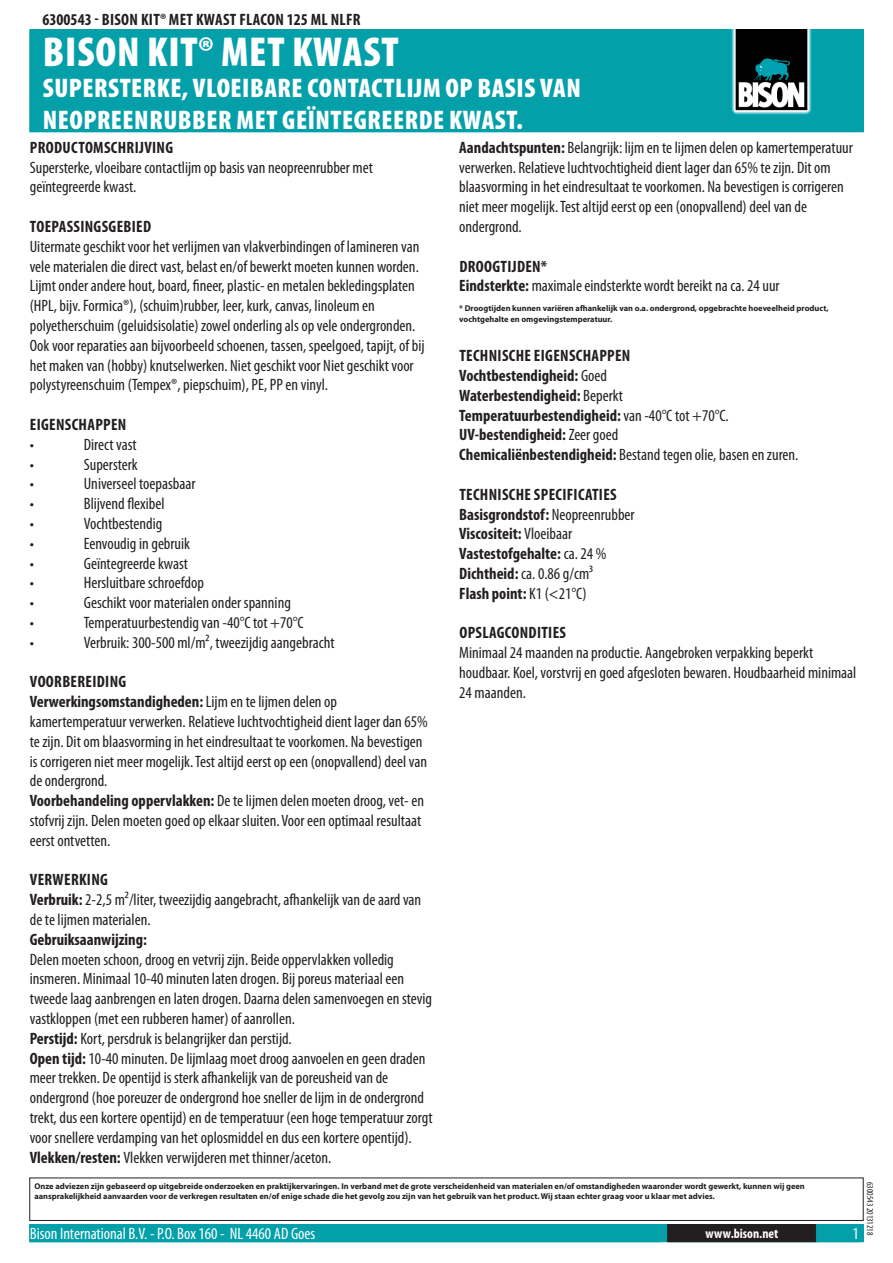
<style>
.page{position:relative;width:893px;height:1263px;background:#fff}
.page>*{position:absolute;margin:0;border:0;box-sizing:border-box;transform-origin:0 0}
.PageHeader{font:900 condensed 42px "Myriad Pro";letter-spacing:.02em;color:#fff}
.PageSubheader{font:900 condensed 27px/32.4px "Myriad Pro";letter-spacing:.02em;color:#fff}
.Regular{font:condensed 16.5px/19.8px "Myriad Pro";color:#231f20}
.Regular-2{font:700 condensed 16.5px "Myriad Pro";letter-spacing:.02em;color:#231f20}
.ContactData{font:condensed 16.5px "Myriad Pro";color:#fff}
.TOCItem{font:700 condensed 16.5px "Myriad Pro";letter-spacing:.02em;color:#231f20}
.URL{font:700 condensed 13.5px "Myriad Pro";color:#fff}
.Revisie{font:condensed 9px "Myriad Pro";color:#231f20}
.Disclaimer{font:700 8.4px/10.1px "Myriad Pro";color:#231f20}
.s1{font-weight:700}
.s2{font-weight:400}
</style>
<div class="page">
<div style="left:30px;top:30px;width:833px;height:102px;background:#04a0aa"></div>
<div style="left:731px;top:30px;width:85px;height:85px;background:linear-gradient(to bottom,#05a7b3,#04a6b2)"></div>
<img style="left:731px;top:30px;width:80px;height:85px">
<div style="left:29px;top:1177px;width:835px;height:44px;border:1px solid #231f20"></div>
<div style="left:30px;top:1225px;width:833px;height:17px;background:#04a0aa"></div>
<div style="left:29px;top:1224px;width:835px;height:18px;border:1px solid #04a0aa"></div>
<div style="left:668px;top:1225px;width:148px;height:17px;background:#231f20"></div>
<div style="left:667px;top:1224px;width:150px;height:18px;border:1px solid #231f20"></div>
<p class="TOCItem" style="left:43px;top:9px;width:320px">6300543 - Bison Kit® met Kwast Flacon 125 ml NL FR</p>
<p class="PageHeader" style="left:43px;top:25px;width:357px">BISON KIT® MET KWAST</p>
<p class="PageSubheader" style="left:43px;top:71px;width:540px">SUPERSTERKE, VLOEIBARE CONTACTLIJM OP BASIS VAN<br>NEOPREENRUBBER MET GEÏNTEGREERDE KWAST.</p>
<p class="Regular-2" style="left:30px;top:137px;width:145px">Productomschrijving</p>
<p class="Regular" style="left:30px;top:157px;width:345px">Supersterke, vloeibare contactlijm op basis van neopreenrubber met geïntegreerde kwast.</p>
<p class="Regular-2" style="left:30px;top:216px;width:123px">Toepassingsgebied</p>
<p class="Regular" style="left:30px;top:236px;width:396px">Uitermate geschikt voor het verlijmen van vlakverbindingen of lamineren van vele materialen die direct vast, belast en/of bewerkt moeten kunnen worden.<br>Lijmt onder andere hout, board, fineer, plastic- en metalen bekledingsplaten (HPL, bijv. Formica®), (schuim)rubber, leer, kurk, canvas, linoleum en polyetherschuim (geluidsisolatie) zowel onderling als op vele ondergronden.<br>Ook voor reparaties aan bijvoorbeeld schoenen, tassen, speelgoed, tapijt, of bij het maken van (hobby) knutselwerken. Niet geschikt voor Niet geschikt voor polystyreenschuim (Tempex®, piepschuim), PE, PP en vinyl.</p>
<p class="Regular-2" style="left:30px;top:414px;width:98px">Eigenschappen</p>
<p class="Regular" style="left:30px;top:434px;width:6px">•</p>
<p class="Regular" style="left:84px;top:434px;width:54px">Direct vast</p>
<p class="Regular" style="left:30px;top:454px;width:6px">•</p>
<p class="Regular" style="left:84px;top:454px;width:56px">Supersterk</p>
<p class="Regular" style="left:30px;top:474px;width:6px">•</p>
<p class="Regular" style="left:84px;top:474px;width:113px">Universeel toepasbaar</p>
<p class="Regular" style="left:30px;top:494px;width:6px">•</p>
<p class="Regular" style="left:84px;top:494px;width:82px">Blijvend flexibel</p>
<p class="Regular" style="left:30px;top:513px;width:6px">•</p>
<p class="Regular" style="left:84px;top:513px;width:80px">Vochtbestendig</p>
<p class="Regular" style="left:30px;top:533px;width:6px">•</p>
<p class="Regular" style="left:84px;top:533px;width:108px">Eenvoudig in gebruik</p>
<p class="Regular" style="left:30px;top:553px;width:6px">•</p>
<p class="Regular" style="left:84px;top:553px;width:106px">Geïntegreerde kwast</p>
<p class="Regular" style="left:30px;top:573px;width:6px">•</p>
<p class="Regular" style="left:84px;top:573px;width:122px">Hersluitbare schroefdop</p>
<p class="Regular" style="left:30px;top:593px;width:6px">•</p>
<p class="Regular" style="left:84px;top:593px;width:209px">Geschikt voor materialen onder spanning</p>
<p class="Regular" style="left:30px;top:612px;width:6px">•</p>
<p class="Regular" style="left:84px;top:612px;width:221px">Temperatuurbestendig van -40°C tot +70°C</p>
<p class="Regular" style="left:30px;top:632px;width:6px">•</p>
<p class="Regular" style="left:84px;top:632px;width:252px">Verbruik: 300-500 ml/m², tweezijdig aangebracht</p>
<p class="Regular-2" style="left:30px;top:671px;width:98px">Voorbereiding</p>
<p class="Regular" style="left:30px;top:692px;width:400px"><span class="s1">Verwerkingsomstandigheden:</span> Lijm en te lijmen delen op kamertemperatuur verwerken. Relatieve luchtvochtigheid dient lager dan 65% te zijn. Dit om blaasvorming in het eindresultaat te voorkomen. Na bevestigen is corrigeren niet meer mogelijk. Test altijd eerst op een (onopvallend) deel van de ondergrond.</p>
<p class="Regular" style="left:30px;top:791px;width:396px"><span class="s1">Voorbehandeling oppervlakken:</span> De te lijmen delen moeten droog, vet- en stofvrij zijn. Delen moeten goed op elkaar sluiten. Voor een optimaal resultaat eerst ontvetten.</p>
<p class="Regular-2" style="left:30px;top:869px;width:80px">Verwerking</p>
<p class="Regular" style="left:30px;top:890px;width:393px"><span class="s1">Verbruik:</span> 2-2,5 m²/liter, tweezijdig aangebracht, afhankelijk van de aard van de te lijmen materialen.</p>
<p class="Regular-2" style="left:30px;top:929px;width:119px">Gebruiksaanwijzing:</p>
<p class="Regular" style="left:30px;top:949px;width:404px">Delen moeten schoon, droog en vetvrij zijn. Beide oppervlakken volledig insmeren. Minimaal 1 0-40 minuten laten drogen. Bij poreus materiaal een tweede laag aanbrengen en laten drogen. Daarna delen samenvoegen en stevig vastkloppen (met een rubberen hamer) of aanrollen.</p>
<p class="Regular" style="left:30px;top:1028px;width:263px"><span class="s1">Perstijd:</span> Kort, persdruk is belangrijker dan perstijd.</p>
<p class="Regular" style="left:30px;top:1048px;width:404px"><span class="s1">Open tijd:</span> 1 0-40 minuten. De lijmlaag moet droog aanvoelen en geen draden meer trekken. De opentijd is sterk afhankelijk van de poreusheid van de ondergrond (hoe poreuzer de ondergrond hoe sneller de lijm in de ondergrond trekt, dus een kortere opentijd) en de temperatuur (een hoge temperatuur zorgt voor snellere verdamping van het oplosmiddel en dus een kortere opentijd).</p>
<p class="Regular" style="left:30px;top:1147px;width:303px"><span class="s1">Vlekken/resten:</span> Vlekken verwijderen met thinner/aceton.</p>
<p class="Regular" style="left:459px;top:137px;width:395px"><span class="s1">Aandachtspunten:</span> Belangrijk: lijm en te lijmen delen op kamertemperatuur verwerken. Relatieve luchtvochtigheid dient lager dan 65% te zijn. Dit om blaasvorming in het eindresultaat te voorkomen. Na bevestigen is corrigeren niet meer mogelijk. Test altijd eerst op een (onopvallend) deel van de ondergrond.</p>
<p class="Regular-2" style="left:459px;top:256px;width:89px">Droogtijden*</p>
<p class="Regular" style="left:459px;top:276px;width:322px"><span class="s1">Eindsterkte:</span> maximale eindsterkte wordt bereikt na ca. 24 uur</p>
<p class="Disclaimer" style="left:459px;top:303px;width:371px">* Droogtijden kunnen variëren afhankelijk van o.a. ondergrond, opgebrachte hoeveelheid product, vochtgehalte en omgevingstemperatuur.</p>
<p class="Regular-2" style="left:459px;top:345px;width:173px">Technische eigenschappen</p>
<p class="Regular-2" style="left:459px;top:365px;width:149px">Vochtbestendigheid: <span class="s2">Goed</span></p>
<p class="Regular-2" style="left:459px;top:385px;width:165px">Waterbestendigheid: <span class="s2">Beperkt</span></p>
<p class="Regular-2" style="left:459px;top:405px;width:271px">Temperatuurbestendigheid: <span class="s2">van -40°C tot +70°C.</span></p>
<p class="Regular-2" style="left:459px;top:425px;width:161px">UV-bestendigheid: <span class="s2">Zeer goed</span></p>
<p class="Regular" style="left:459px;top:445px;width:341px"><span class="s1">Chemicaliënbestendigheid:</span> Bestand tegen olie, basen en zuren.</p>
<p class="Regular-2" style="left:459px;top:484px;width:159px">Technische specificaties</p>
<p class="Regular-2" style="left:459px;top:504px;width:177px">Basisgrondstof: <span class="s2">Neopreenrubber</span></p>
<p class="Regular-2" style="left:459px;top:524px;width:115px">Viscositeit: <span class="s2">Vloeibaar</span></p>
<p class="Regular-2" style="left:459px;top:543px;width:149px">Vastestofgehalte: <span class="s2">ca. 24 %</span></p>
<p class="Regular" style="left:459px;top:563px;width:135px"><span class="s1">Dichtheid:</span> ca. 0.86 g/cm³</p>
<p class="Regular-2" style="left:459px;top:583px;width:129px">Flash point: <span class="s2">K1 (&lt;21 °C)</span></p>
<p class="Regular-2" style="left:459px;top:623px;width:108px">Opslagcondities</p>
<p class="Regular" style="left:459px;top:643px;width:399px">Minimaal 24 maanden na productie. Aangebroken verpakking beperkt houdbaar. Koel, vorstvrij en goed afgesloten bewaren. Houdbaarheid minimaal<br>24 maanden.</p>
<p class="Disclaimer" style="left:34px;top:1181px;width:772px">Onze adviezen zijn gebaseerd op uitgebreide onderzoeken en praktijkervaringen. In verband met de grote verscheidenheid van materialen en/of omstandigheden waaronder wordt gewerkt, kunnen wij geen aansprakelijkheid aanvaarden voor de verkregen resultaten en/of enige schade die het gevolg zou zijn van het gebruik van het product. Wij staan echter graag voor u klaar met advies.</p>
<p class="ContactData" style="left:30px;top:1224px;width:287px">Bison International B.V. - P.O. Box 1 60 - NL 4460 AD Goes</p>
<p class="URL" style="left:706px;top:1225px;width:74px">www.bison.net</p>
<p class="Revisie" style="left:875px;top:1182px;width:55px;rotate:90deg">6300543 201 31 21 8</p>
</div>
